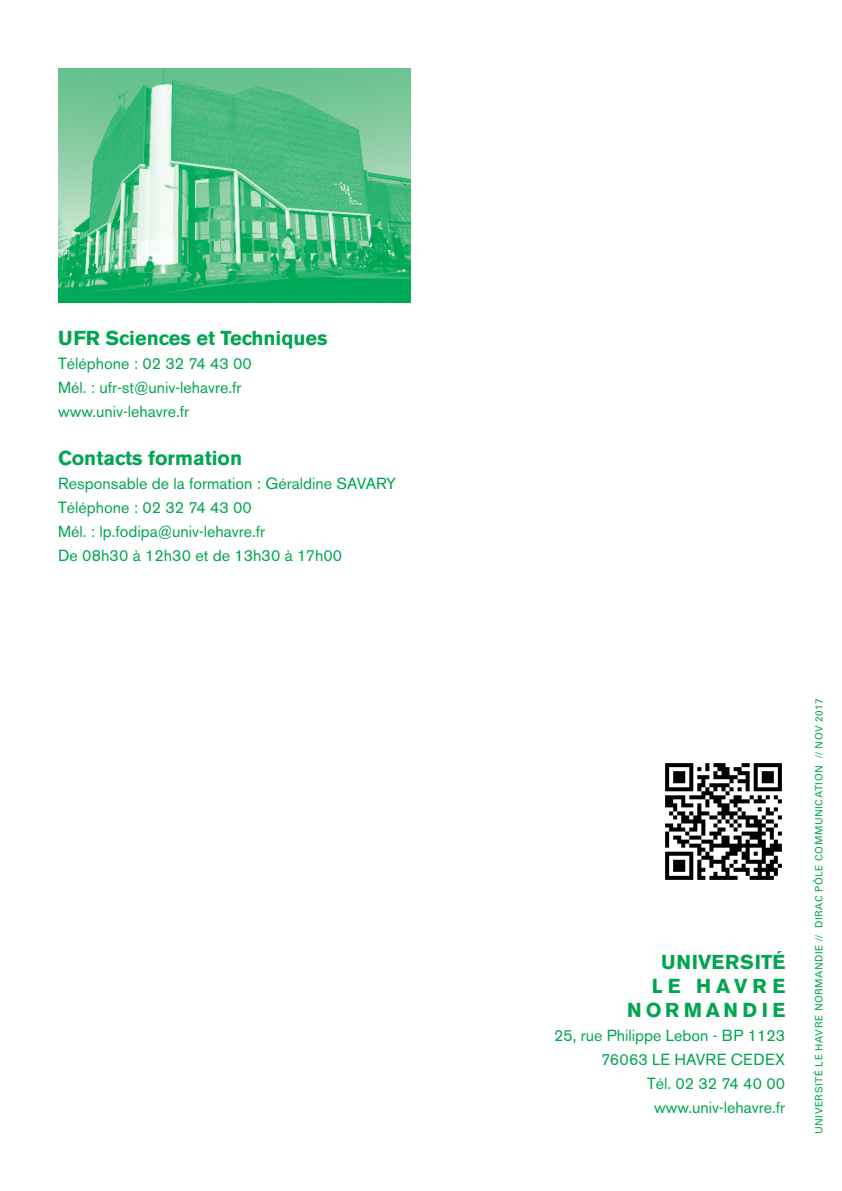
<style>
.page{position:relative;width:842px;height:1191px;background:#fff}
.page>*{position:absolute;margin:0;border:0;box-sizing:border-box;transform-origin:0 0}
.texte_courant{font:700 20px "Akzidenz Grotesk BE";color:#00a54f}
.texte_courant-2{font:700 20px "Akzidenz Grotesk BE";letter-spacing:.04em;color:#00a54f}
.texte_courant-3{font:700 20px "Akzidenz Grotesk BE";letter-spacing:.21em;color:#00a54f}
.texte_courant-4{font:16px "Akzidenz Grotesk BE";color:#00a54f}
.texte_courant-5{font:16px "Akzidenz Grotesk BE";letter-spacing:.02em;color:#00a54f}
.t1{font:10px "Univers";letter-spacing:.05em;color:#00a54f}
</style>
<div class="page">
<img style="left:58px;top:68px;width:352px;height:234px">
<img style="left:665px;top:763px;width:117px;height:117px">
<p class="texte_courant" style="left:58px;top:326px;width:271px">UFR Sciences et Techniques</p>
<p class="texte_courant-4" style="left:58px;top:354px;width:195px">Téléphone : 02 32 74 43 00</p>
<p class="texte_courant-4" style="left:58px;top:378px;width:185px">Mél. : ufr-st@univ-lehavre.fr</p>
<p class="texte_courant-4" style="left:58px;top:402px;width:133px">www.univ-lehavre.fr</p>
<p class="texte_courant" style="left:58px;top:446px;width:186px">Contacts formation</p>
<p class="texte_courant-4" style="left:58px;top:474px;width:340px">Responsable de la formation : Géraldine SAVARY</p>
<p class="texte_courant-4" style="left:58px;top:498px;width:195px">Téléphone : 02 32 74 43 00</p>
<p class="texte_courant-4" style="left:58px;top:522px;width:208px">Mél. : lp.fodipa@univ-lehavre.fr</p>
<p class="texte_courant-4" style="left:58px;top:546px;width:285px">De 08h30 à 12h30 et de 13h30 à 17h00</p>
<p class="texte_courant-2" style="left:661px;top:950px;width:126px">UNIVERSITÉ</p>
<p class="texte_courant" style="left:652px;top:974px;width:135px">LE HAVRE</p>
<p class="texte_courant-3" style="left:627px;top:998px;width:159px">NORMANDIE</p>
<p class="texte_courant-4" style="left:554px;top:1026px;width:232px">25, rue Philippe Lebon - BP 1123</p>
<p class="texte_courant-5" style="left:601px;top:1050px;width:186px">76063 LE HAVRE CEDEX</p>
<p class="texte_courant-4" style="left:647px;top:1074px;width:139px">Tél. 02 32 74 40 00</p>
<p class="texte_courant-4" style="left:654px;top:1098px;width:133px">www.univ-lehavre.fr</p>
<p class="t1" style="left:813px;top:1134px;width:437px;rotate:-90deg">UNIVERSITÉ LE HAVRE NORMANDIE // DIRAC PÔLE COMMUNICATION // NOV 2017</p>
</div>
